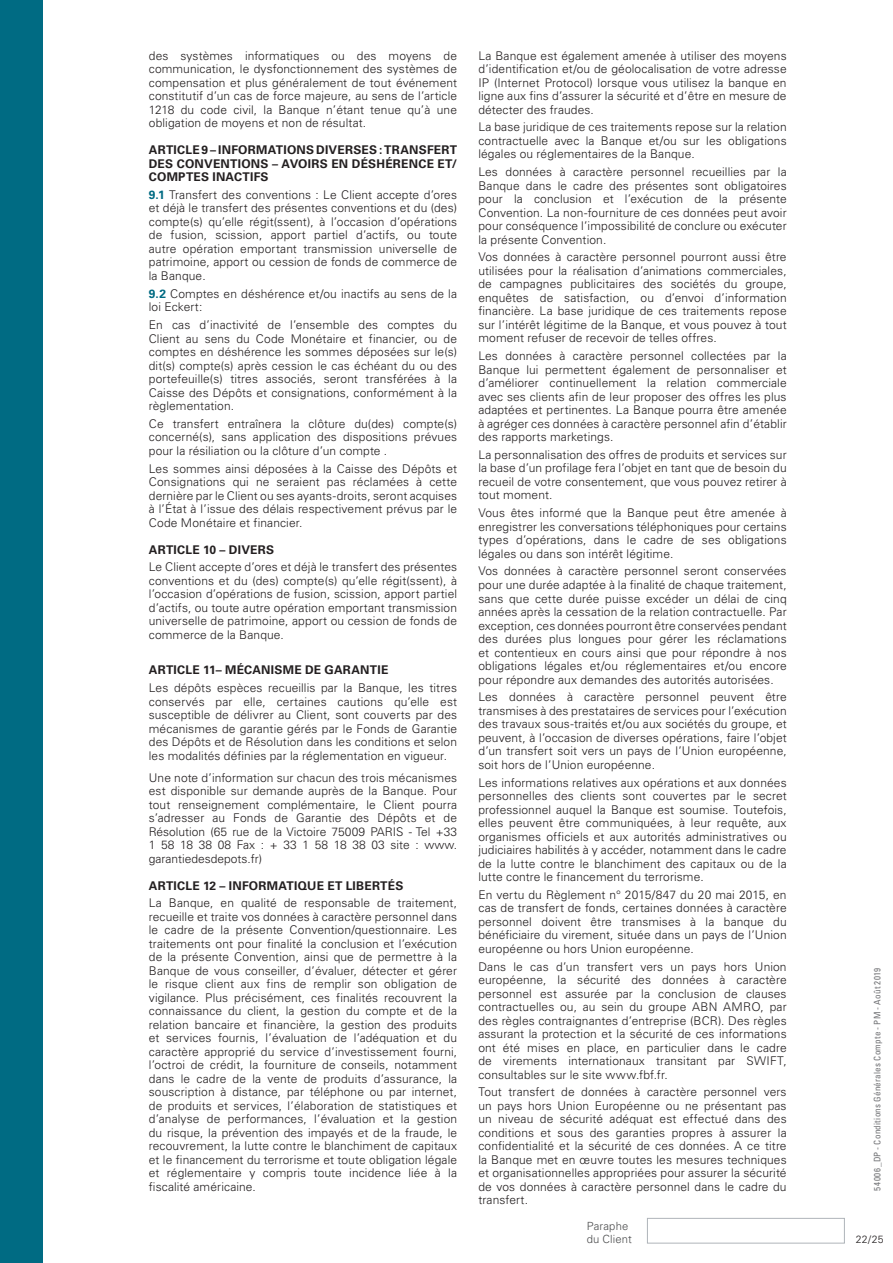
<style>
.page{position:relative;width:893px;height:1263px;background:#fff}
.page>*{position:absolute;margin:0;border:0;box-sizing:border-box;transform-origin:0 0}
.t1{font:300 12px/13.5px "Univers LT Std";letter-spacing:.01em;color:#231f20;text-align:justify}
.t2{font:700 12px/13.5px "Univers LT Std";letter-spacing:.02em;color:#231f20;text-align:justify}
.t3{font:300 11.25px/13.5px "Univers LT Std";letter-spacing:.01em;color:#4b4c4d}
.t4{font:300 10.5px "Univers LT Std";color:#231f20}
.t5{font:condensed 9px "Univers LT Std";letter-spacing:.03em;color:#717275}
.s1{font-weight:700;color:#006b83}
</style>
<div class="page">
<div style="left:0;top:0;width:43px;height:1263px;background:#006b83"></div>
<div style="left:647px;top:1218px;width:198px;height:25px;border:1px solid #afb4b9"></div>
<p class="t1" style="left:149px;top:49px;width:310px">des systèmes informatiques ou des moyens de communication, le dysfonctionnement des systèmes de compensation et plus généralement de tout événement constitutif d’un cas de force majeure, au sens de l’article 1218 du code civil, la Banque n’étant tenue qu’à une obligation de moyens et non de résultat.</p>
<p class="t2" style="left:149px;top:143px;width:310px">ARTICLE 9 – INFORMATIONS DIVERSES : TRANSFERT DES CONVENTIONS – AVOIRS EN DÉSHÉRENCE ET/ COMPTES INACTIFS</p>
<p class="t1" style="left:149px;top:188px;width:310px"><span class="s1">9.1</span> Transfert des conventions : Le Client accepte d’ores et déjà le transfert des présentes conventions et du (des) compte(s) qu’elle régit(ssent), à l’occasion d’opérations de fusion, scission, apport partiel d’actifs, ou toute autre opération emportant transmission universelle de patrimoine, apport ou cession de fonds de commerce de la Banque.</p>
<p class="t1" style="left:149px;top:287px;width:310px"><span class="s1">9.2</span> Comptes en déshérence et/ou inactifs au sens de la loi Eckert:</p>
<p class="t1" style="left:149px;top:318px;width:310px">En cas d’inactivité de l’ensemble des comptes du Client au sens du Code Monétaire et financier, ou de comptes en déshérence les sommes déposées sur le(s) dit(s) compte(s) après cession le cas échéant du ou des portefeuille(s) titres associés, seront transférées à la Caisse des Dépôts et consignations, conformément à la règlementation.</p>
<p class="t1" style="left:149px;top:417px;width:310px">Ce transfert entraînera la clôture du(des) compte(s) concerné(s), sans application des dispositions prévues pour la résiliation ou la clôture d’un compte .</p>
<p class="t1" style="left:149px;top:461px;width:310px">Les sommes ainsi déposées à la Caisse des Dépôts et Consignations qui ne seraient pas réclamées à cette dernière par le Client ou ses ayants-droits, seront acquises à l’État à l’issue des délais respectivement prévus par le Code Monétaire et financier.</p>
<p class="t2" style="left:149px;top:543px;width:127px">ARTICLE 10 – DIVERS</p>
<p class="t1" style="left:149px;top:560px;width:310px">Le Client accepte d’ores et déjà le transfert des présentes conventions et du (des) compte(s) qu’elle régit(ssent), à l’occasion d’opérations de fusion, scission, apport partiel d’actifs, ou toute autre opération emportant transmission universelle de patrimoine, apport ou cession de fonds de commerce de la Banque.</p>
<p class="t2" style="left:149px;top:663px;width:241px">ARTICLE 11– MÉCANISME DE GARANTIE</p>
<p class="t1" style="left:149px;top:681px;width:310px">Les dépôts espèces recueillis par la Banque, les titres conservés par elle, certaines cautions qu’elle est susceptible de délivrer au Client, sont couverts par des mécanismes de garantie gérés par le Fonds de Garantie des Dépôts et de Résolution dans les conditions et selon les modalités définies par la réglementation en vigueur.</p>
<p class="t1" style="left:149px;top:770px;width:310px">Une note d’information sur chacun des trois mécanismes est disponible sur demande auprès de la Banque. Pour tout renseignement complémentaire, le Client pourra s’adresser au Fonds de Garantie des Dépôts et de Résolution (65 rue de la Victoire 75009 PARIS - Tel +33<br>1 58 18 38 08 Fax : + 33 1 58 18 38 03 site : www. garantiedesdepots.fr)</p>
<p class="t2" style="left:149px;top:879px;width:256px">ARTICLE 12 – INFORMATIQUE ET LIBERTÉS</p>
<p class="t1" style="left:149px;top:896px;width:310px">La Banque, en qualité de responsable de traitement, recueille et traite vos données à caractère personnel dans le cadre de la présente Convention/questionnaire. Les traitements ont pour finalité la conclusion et l’exécution de la présente Convention, ainsi que de permettre à la Banque de vous conseiller, d’évaluer, détecter et gérer le risque client aux fins de remplir son obligation de vigilance. Plus précisément, ces finalités recouvrent la connaissance du client, la gestion du compte et de la relation bancaire et financière, la gestion des produits et services fournis, l’évaluation de l’adéquation et du caractère approprié du service d’investissement fourni, l’octroi de crédit, la fourniture de conseils, notamment dans le cadre de la vente de produits d’assurance, la souscription à distance, par téléphone ou par internet, de produits et services, l’élaboration de statistiques et d’analyse de performances, l’évaluation et la gestion du risque, la prévention des impayés et de la fraude, le recouvrement, la lutte contre le blanchiment de capitaux et le financement du terrorisme et toute obligation légale et réglementaire y compris toute incidence liée à la fiscalité américaine.</p>
<p class="t1" style="left:478px;top:49px;width:310px">La Banque est également amenée à utiliser des moyens d’identification et/ou de géolocalisation de votre adresse IP (Internet Protocol) lorsque vous utilisez la banque en ligne aux fins d’assurer la sécurité et d’être en mesure de détecter des fraudes.</p>
<p class="t1" style="left:478px;top:120px;width:310px">La base juridique de ces traitements repose sur la relation contractuelle avec la Banque et/ou sur les obligations légales ou réglementaires de la Banque.</p>
<p class="t1" style="left:478px;top:165px;width:310px">Les données à caractère personnel recueillies par la Banque dans le cadre des présentes sont obligatoires pour la conclusion et l’exécution de la présente Convention. La non-fourniture de ces données peut avoir pour conséquence l’impossibilité de conclure ou exécuter la présente Convention.</p>
<p class="t1" style="left:478px;top:250px;width:310px">Vos données à caractère personnel pourront aussi être utilisées pour la réalisation d’animations commerciales, de campagnes publicitaires des sociétés du groupe, enquêtes de satisfaction, ou d’envoi d’information financière. La base juridique de ces traitements repose sur l’intérêt légitime de la Banque, et vous pouvez à tout moment refuser de recevoir de telles offres.</p>
<p class="t1" style="left:478px;top:349px;width:310px">Les données à caractère personnel collectées par la Banque lui permettent également de personnaliser et d’améliorer continuellement la relation commerciale avec ses clients afin de leur proposer des offres les plus adaptées et pertinentes. La Banque pourra être amenée à agréger ces données à caractère personnel afin d’établir des rapports marketings.</p>
<p class="t1" style="left:478px;top:448px;width:310px">La personnalisation des offres de produits et services sur la base d’un profilage fera l’objet en tant que de besoin du recueil de votre consentement, que vous pouvez retirer à tout moment.</p>
<p class="t1" style="left:478px;top:506px;width:310px">Vous êtes informé que la Banque peut être amenée à enregistrer les conversations téléphoniques pour certains types d’opérations, dans le cadre de ses obligations légales ou dans son intérêt légitime.</p>
<p class="t1" style="left:478px;top:564px;width:310px">Vos données à caractère personnel seront conservées pour une durée adaptée à la finalité de chaque traitement, sans que cette durée puisse excéder un délai de cinq années après la cessation de la relation contractuelle. Par exception, ces données pourront être conservées pendant des durées plus longues pour gérer les réclamations et contentieux en cours ainsi que pour répondre à nos obligations légales et/ou réglementaires et/ou encore pour répondre aux demandes des autorités autorisées.</p>
<p class="t1" style="left:478px;top:690px;width:310px">Les données à caractère personnel peuvent être transmises à des prestataires de services pour l’exécution des travaux sous-traités et/ou aux sociétés du groupe, et peuvent, à l’occasion de diverses opérations, faire l’objet d’un transfert soit vers un pays de l’Union européenne, soit hors de l’Union européenne.</p>
<p class="t1" style="left:478px;top:775px;width:310px">Les informations relatives aux opérations et aux données personnelles des clients sont couvertes par le secret professionnel auquel la Banque est soumise. Toutefois, elles peuvent être communiquées, à leur requête, aux organismes officiels et aux autorités administratives ou judiciaires habilités à y accéder, notamment dans le cadre de la lutte contre le blanchiment des capitaux ou de la lutte contre le financement du terrorisme.</p>
<p class="t1" style="left:478px;top:888px;width:310px">En vertu du Règlement n° 2015/847 du 20 mai 2015, en cas de transfert de fonds, certaines données à caractère personnel doivent être transmises à la banque du bénéficiaire du virement, située dans un pays de l’Union européenne ou hors Union européenne.</p>
<p class="t1" style="left:478px;top:959px;width:310px">Dans le cas d’un transfert vers un pays hors Union européenne, la sécurité des données à caractère personnel est assurée par la conclusion de clauses contractuelles ou, au sein du groupe ABN AMRO, par des règles contraignantes d’entreprise (BCR). Des règles assurant la protection et la sécurité de ces informations ont été mises en place, en particulier dans le cadre de virements internationaux transitant par SWIFT, consultables sur le site www.fbf.fr.</p>
<p class="t1" style="left:478px;top:1085px;width:310px">Tout transfert de données à caractère personnel vers un pays hors Union Européenne ou ne présentant pas un niveau de sécurité adéquat est effectué dans des conditions et sous des garanties propres à assurer la confidentialité et la sécurité de ces données. A ce titre la Banque met en œuvre toutes les mesures techniques et organisationnelles appropriées pour assurer la sécurité de vos données à caractère personnel dans le cadre du transfert.</p>
<p class="t3" style="left:587px;top:1219px;width:46px">Paraphe du Client</p>
<p class="t5" style="left:871px;top:1191px;width:225px;rotate:-90deg">54006_DP - Conditions Générales Compte - PM - Août 2019</p>
<p class="t4" style="left:856px;top:1233px;width:29px">22/25</p>
</div>
